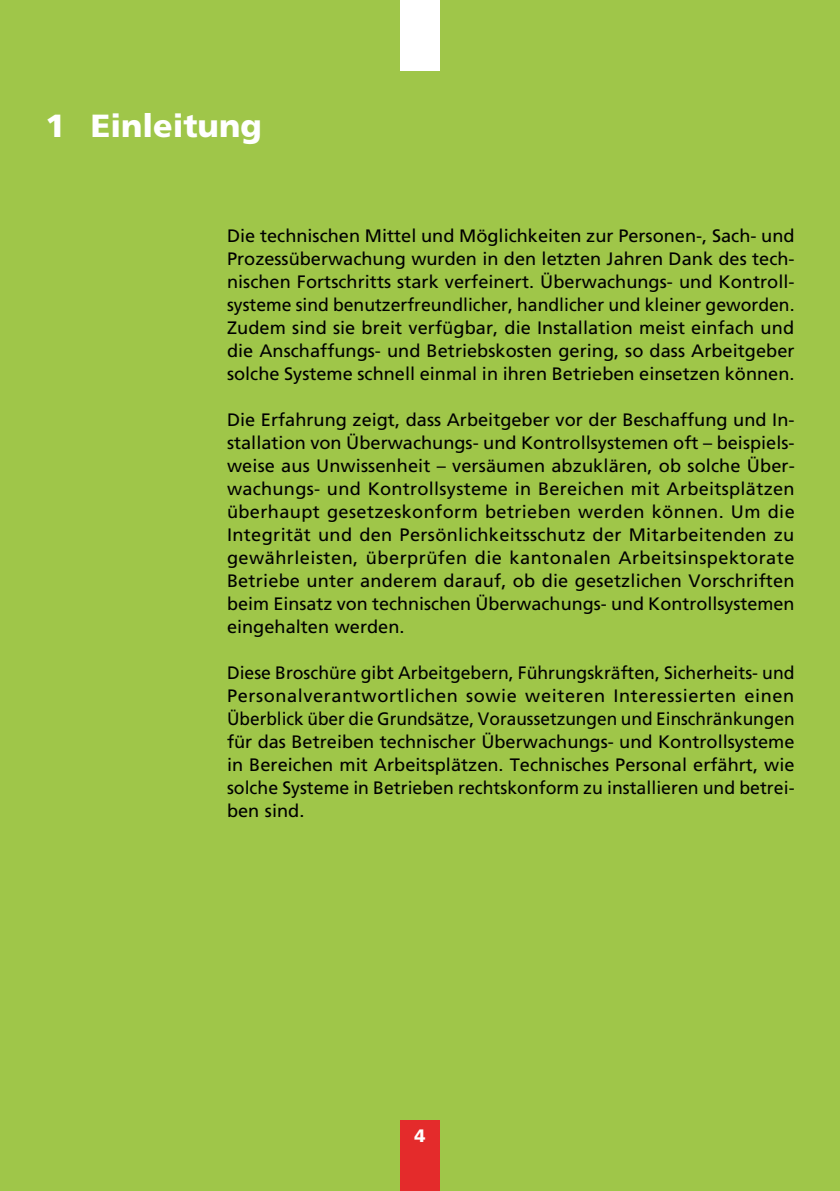
<style>
.page{position:relative;width:840px;height:1191px;background:#fff}
.page>*{position:absolute;margin:0;border:0;box-sizing:border-box;transform-origin:0 0}
.t1{font:900 32px "Frutiger LT Std";color:#fff}
.t2{font:18px/23px "Frutiger LT Std";color:#000;text-align:justify}
.t3{font:900 18px "Frutiger LT Std";color:#fff}
</style>
<div class="page">
<div style="left:0;top:0;width:839px;height:1191px;background:#9fc649"></div>
<div style="left:400px;top:0;width:39px;height:71px;background:#fff"></div>
<div style="left:400px;top:1120px;width:39px;height:71px;background:#e42b2b"></div>
<h1 class="t1" style="left:45px;top:109px;width:218px">1 Einleitung</h1>
<p class="t2" style="left:227px;top:225px;width:568px">Die technischen Mittel und Möglichkeiten zur Personen-, Sach- und Prozessüberwachung wurden in den letzten Jahren Dank des tech&shy;nischen Fortschritts stark verfeinert. Überwachungs- und Kontroll&shy;systeme sind benutzerfreundlicher, handlicher und kleiner geworden.<br>Zudem sind sie breit verfügbar, die Installation meist einfach und die Anschaffungs- und Betriebskosten gering, so dass Arbeitgeber solche Systeme schnell einmal in ihren Betrieben einsetzen können.</p>
<p class="t2" style="left:227px;top:409px;width:569px">Die Erfahrung zeigt, dass Arbeitgeber vor der Beschaffung und In - stallation von Überwachungs- und Kontrollsystemen oft – beispiels&shy;weise aus Unwissenheit – versäumen abzuklären, ob solche Über&shy;wachungs- und Kontrollsysteme in Bereichen mit Arbeitsplätzen über haupt gesetzeskonform betrieben werden können. Um die Inte grität und den Persönlichkeitsschutz der Mitarbeitenden zu gewährleisten, überprüfen die kantonalen Arbeitsinspektorate Betriebe unter anderem darauf, ob die gesetzlichen Vorschriften beim Einsatz von technischen Überwachungs- und Kontrollsystemen eingehalten werden.</p>
<p class="t2" style="left:227px;top:662px;width:568px">Diese Broschüre gibt Arbeitgebern, Füh rungs kräften, Sicherheits- und Personalverantwortli chen sowie weiteren Interessierten einen Überblick über die Grundsätze, Voraussetzungen und Einschränkungen für das Betreiben technischer Überwachungs- und Kontrollsysteme in Bereichen mit Arbeitsplätzen. Technisches Personal erfährt, wie solche Systeme in Betrieben rechtskonform zu installieren und betrei&shy;ben sind.</p>
<p class="t3" style="left:414px;top:1125px;width:13px">4</p>
</div>
